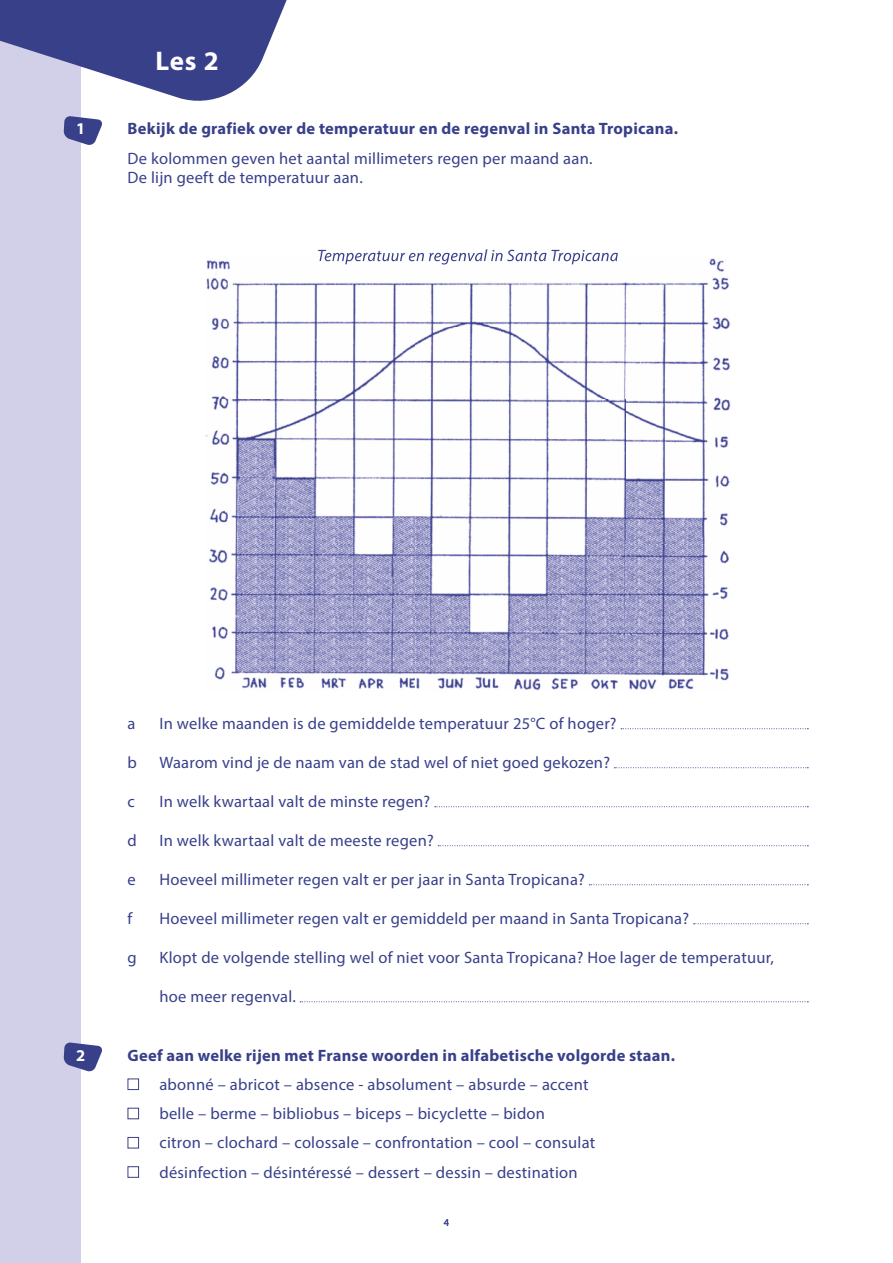
<style>
.page{position:relative;width:893px;height:1263px;background:#fff}
.page>*{position:absolute;margin:0;border:0;box-sizing:border-box;transform-origin:0 0}
.t1{font:700 27px "Myriad Pro";color:#fefefe}
.t2{font:16.5px/29.2px "Myriad Pro";letter-spacing:.015em;color:#38408a}
.t3{font:700 16.5px "Myriad Pro";letter-spacing:.015em;color:#38408a}
.t4{font:italic 16.5px "Myriad Pro";letter-spacing:.015em;color:#38408a}
.t5{font:700 16.5px "Myriad Pro";color:#fefefe}
.t6{font:10.5px "Myriad Pro";color:#38408a}
</style>
<div class="page">
<hr style="left:892px;top:0;width:1px;height:1263px;background:#d1d0e8">
<div style="left:0;top:0;width:81px;height:1263px;background:#d1d0e8"></div>
<svg style="left:621px;top:728px;width:187px;height:1px"></svg>
<svg style="left:614px;top:767px;width:194px;height:1px"></svg>
<svg style="left:435px;top:806px;width:373px;height:1px"></svg>
<svg style="left:438px;top:845px;width:370px;height:1px"></svg>
<svg style="left:589px;top:884px;width:219px;height:1px"></svg>
<svg style="left:693px;top:923px;width:115px;height:1px"></svg>
<svg style="left:300px;top:1001px;width:508px;height:1px"></svg>
<img style="left:205px;top:258px;width:525px;height:432px">
<img style="left:318px;top:255px;width:300px;height:10px">
<div style="left:128px;top:1078px;width:11px;height:12px;border:1px solid #38408a"></div>
<div style="left:128px;top:1108px;width:11px;height:11px;border:1px solid #38408a"></div>
<div style="left:128px;top:1137px;width:11px;height:11px;border:1px solid #38408a"></div>
<div style="left:128px;top:1166px;width:11px;height:12px;border:1px solid #38408a"></div>
<svg style="left:64px;top:116px;width:38px;height:29px"></svg>
<svg style="left:64px;top:1042px;width:38px;height:30px"></svg>
<svg style="left:0;top:0;width:287px;height:101px"></svg>
<p class="t5" style="left:76px;top:118px;width:11px">1</p>
<h1 class="t1" style="left:155px;top:43px;width:65px">Les 2</h1>
<p class="t3" style="left:128px;top:118px;width:552px">Bekijk de grafiek over de temperatuur en de regenval in Santa Tropicana.</p>
<p class="t2" style="left:128px;top:148px;width:466px;line-height:19.5px">De kolommen geven het aantal millimeters regen per maand aan.<br>De lijn geeft de temperatuur aan.</p>
<p class="t4" style="left:317px;top:245px;width:303px">Temperatuur en regenval in Santa Tropicana</p>
<p class="t5" style="left:76px;top:1044px;width:11px">2</p>
<p class="t2" style="left:128px;top:709px;width:9px">a</p>
<p class="t2" style="left:159px;top:709px;width:459px">In welke maanden is de gemiddelde temperatuur 25°C of hoger?</p>
<p class="t2" style="left:128px;top:748px;width:11px">b</p>
<p class="t2" style="left:159px;top:748px;width:452px">Waarom vind je de naam van de stad wel of niet goed gekozen?</p>
<p class="t2" style="left:128px;top:787px;width:9px">c</p>
<p class="t2" style="left:159px;top:787px;width:272px">In welk kwartaal valt de minste regen?</p>
<p class="t2" style="left:128px;top:826px;width:11px">d</p>
<p class="t2" style="left:159px;top:826px;width:276px">In welk kwartaal valt de meeste regen?</p>
<p class="t2" style="left:128px;top:865px;width:10px">e</p>
<p class="t2" style="left:159px;top:865px;width:427px">Hoeveel millimeter regen valt er per jaar in Santa Tropicana?</p>
<p class="t2" style="left:128px;top:904px;width:6px">f</p>
<p class="t2" style="left:159px;top:904px;width:531px">Hoeveel millimeter regen valt er gemiddeld per maand in Santa Tropicana?</p>
<p class="t2" style="left:128px;top:943px;width:11px">g</p>
<p class="t2" style="left:159px;top:943px;width:616px">Klopt de volgende stelling wel of niet voor Santa Tropicana? Hoe lager de temperatuur,</p>
<p class="t2" style="left:159px;top:982px;width:138px">hoe meer regenval.</p>
<p class="t3" style="left:128px;top:1044px;width:549px">Geef aan welke rijen met Franse woorden in alfabetische volgorde staan.</p>
<p class="t2" style="left:159px;top:1069px;width:437px">abonné – abricot – absence - absolument – absurde – accent belle – berme – bibliobus – biceps – bicyclette – bidon<br>citron – clochard – colossale – confrontation – cool – consulat désinfection – désintéressé – dessert – dessin – destination</p>
<p class="t6" style="left:444px;top:1216px;width:7px">4</p>
</div>
